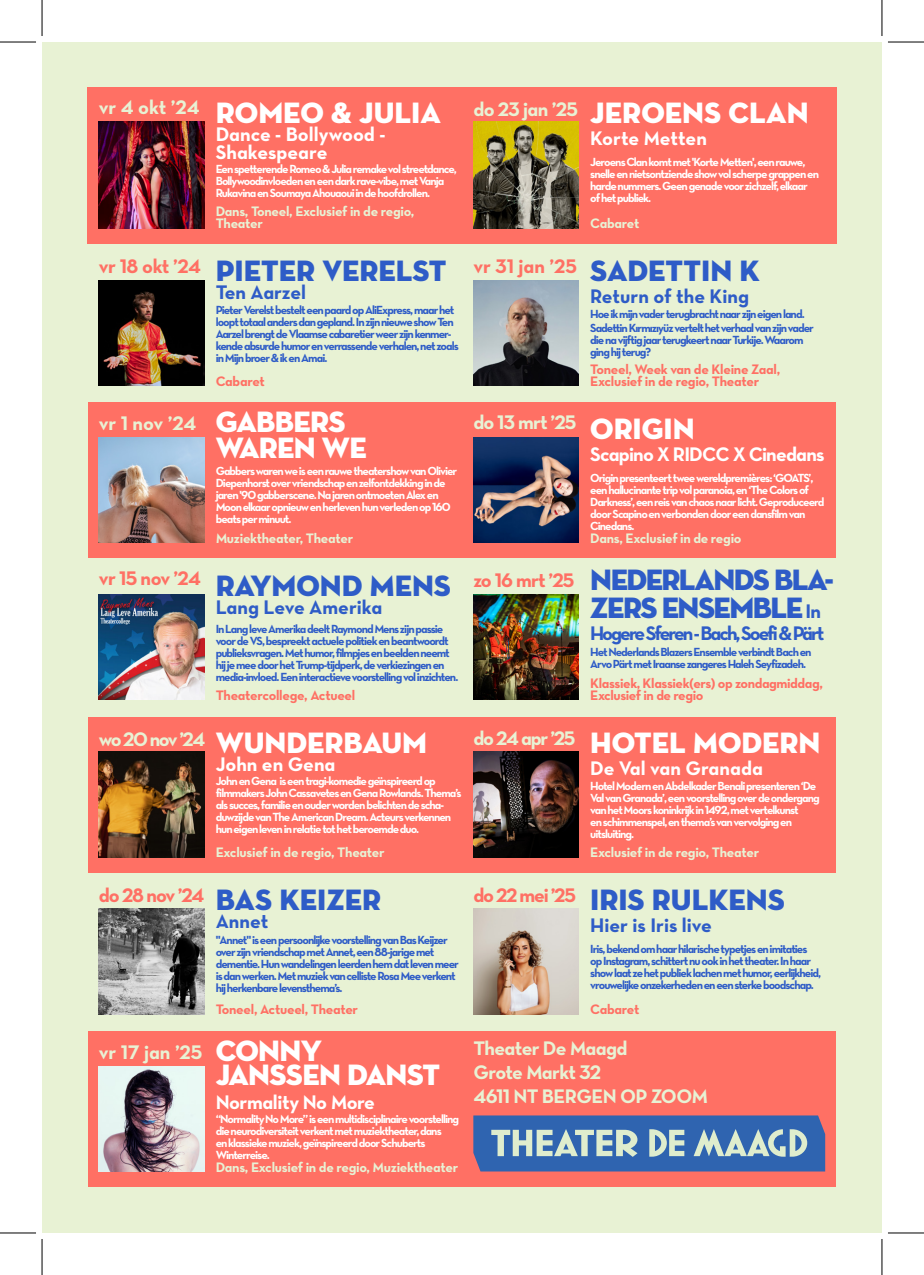
<style>
.page{position:relative;width:924px;height:1275px;background:#fff}
.page>*{position:absolute;margin:0;border:0;box-sizing:border-box;transform-origin:0 0}
.Alineastijl_1{font:30px "Neutra Disp Titling";color:#2e5cc7}
.t1{font:30px "Neutra Disp Titling";color:#fff}
.t2{font:30px/26px "Neutra Disp Titling";letter-spacing:-.02em;color:#fff}
.Alineastijl_1-2{font:30px/28px "Neutra Disp Titling";letter-spacing:-.05em;color:#2e5cc7}
.genre{font:20px "Neutra Text Bold Alt";letter-spacing:-.03em;color:#e8f2d4}
.t3{font:20px/18px "Neutra Text Bold Alt";letter-spacing:-.01em;color:#fff}
.t4{font:20px "Neutra Text Bold Alt";letter-spacing:-.04em;color:#ff7064}
.Alineastijl_1-3{font:20px "Neutra Text Bold Alt";letter-spacing:-.01em;color:#2e5cc7}
.Alineastijl_1-4{font:20px "Neutra Text Bold Alt";letter-spacing:-.1em;color:#2e5cc7}
.t5{font:20px "Neutra Text Bold Alt";letter-spacing:-.04em;color:#fff}
.datum{font:20px "Neutra Text Bold Alt";letter-spacing:-.005em;color:#e8f2d4}
.genre-2{font:14px/12px "Neutra Text Bold Alt";letter-spacing:-.02em;color:#e8f2d4}
.genre-3{font:14px/12px "Neutra Text Bold Alt";letter-spacing:-.03em;color:#ff7064}
.brood{font:12px/12px "Neutra Text Bold Alt";letter-spacing:-.08em;color:#fff}
.brood-2{font:12px/12px "Neutra Text Bold Alt";letter-spacing:-.08em;color:#2e5cc7}
.broodblauw{font:12px/12px "Neutra Text Bold Alt";letter-spacing:-.08em;color:#2e5cc7}
.s1{font-family:"Neutra Text Bold Alt";font-size:20px}
</style>
<div class="page">
<div style="left:42px;top:42px;width:839px;height:1191px;background:#e8f2d4"></div>
<div style="left:87px;top:87px;width:749px;height:156px;background:#ff7064"></div>
<div style="left:88px;top:403px;width:747px;height:155px;background:#ff7064"></div>
<div style="left:88px;top:717px;width:747px;height:155px;background:#ff7064"></div>
<div style="left:88px;top:1031px;width:747px;height:155px;background:#ff7064"></div>
<img style="left:99px;top:122px;width:105px;height:106px">
<img style="left:99px;top:280px;width:105px;height:105px">
<img style="left:99px;top:437px;width:105px;height:106px">
<img style="left:99px;top:594px;width:105px;height:106px">
<img style="left:99px;top:751px;width:105px;height:106px">
<img style="left:99px;top:909px;width:105px;height:105px">
<img style="left:99px;top:1066px;width:105px;height:105px">
<img style="left:473px;top:122px;width:105px;height:106px">
<img style="left:473px;top:280px;width:105px;height:105px">
<img style="left:473px;top:437px;width:105px;height:106px">
<img style="left:473px;top:594px;width:105px;height:106px">
<img style="left:473px;top:751px;width:105px;height:106px">
<img style="left:473px;top:909px;width:105px;height:105px">
<svg style="left:473px;top:1115px;width:351px;height:56px;background:#5881b5"></svg>
<hr style="left:0;top:42px;width:36px;height:1px;background:#000">
<hr style="left:887px;top:42px;width:36px;height:1px;background:#000">
<hr style="left:0;top:1232px;width:36px;height:1px;background:#000">
<hr style="left:887px;top:1232px;width:36px;height:1px;background:#000">
<hr style="left:42px;top:0;width:1px;height:36px;background:#000">
<hr style="left:42px;top:1239px;width:1px;height:36px;background:#000">
<hr style="left:881px;top:0;width:1px;height:36px;background:#000">
<hr style="left:881px;top:1239px;width:1px;height:36px;background:#000">
<p class="datum" style="left:99px;top:95px;width:102px">vr 4 okt ’24</p>
<p class="t1" style="left:215px;top:94px;width:226px">ROMEO &amp; JULIA</p>
<p class="t3" style="left:215px;top:125px;width:171px">Dance - Bollywood -<br>Shakespeare</p>
<p class="brood" style="left:215px;top:162px;width:243px">Een spetterende Romeo &amp; Julia remake vol streetdance,<br>Bollywoodinvloeden en een dark rave-vibe, met Vanja<br>Rukavina en Soumaya Ahouaoui in de hoofdrollen.</p>
<p class="genre-2" style="left:215px;top:205px;width:200px">Dans, Toneel, Exclusief in de regio,<br>Theater</p>
<p class="genre" style="left:473px;top:96px;width:106px">do 23 jan ’25</p>
<p class="t1" style="left:590px;top:94px;width:220px">JEROENS CLAN</p>
<p class="t3" style="left:590px;top:129px;width:118px">Korte Metten</p>
<p class="brood" style="left:590px;top:155px;width:230px">Jeroens Clan komt met 'Korte Metten', een rauwe, snelle en nietsontziende show vol scherpe grappen en harde nummers. Geen genade voor zichzelf, elkaar of het publiek.</p>
<p class="genre-2" style="left:590px;top:217px;width:51px">Cabaret</p>
<p class="t4" style="left:99px;top:254px;width:104px">vr 18 okt ’24</p>
<p class="Alineastijl_1" style="left:215px;top:252px;width:232px">PIETER VERELST</p>
<p class="Alineastijl_1-3" style="left:215px;top:280px;width:92px">Ten Aarzel</p>
<p class="brood-2" style="left:215px;top:304px;width:244px">Pieter Verelst bestelt een paard op AliExpress, maar het loopt totaal anders dan gepland. In zijn nieuwe show Ten Aarzel brengt de Vlaamse cabaretier weer zijn kenmer&shy;kende absurde humor en verrassende verhalen, net zoals in Mijn broer &amp; ik en Amai.</p>
<p class="genre-3" style="left:215px;top:374px;width:51px">Cabaret</p>
<p class="t4" style="left:473px;top:254px;width:105px">vr 31 jan ’25</p>
<p class="Alineastijl_1" style="left:590px;top:252px;width:171px">SADETTIN K</p>
<p class="Alineastijl_1-3" style="left:590px;top:284px;width:160px">Return of the King</p>
<p class="brood-2" style="left:590px;top:308px;width:216px">Hoe ik mijn vader terugbracht naar zijn eigen land.</p>
<p class="broodblauw" style="left:590px;top:322px;width:225px">Sadettin Kırmızıyüz vertelt het verhaal van zijn vader die na vijftig jaar terugkeert naar Turkije. Waarom ging hij terug?</p>
<p class="genre-3" style="left:590px;top:362px;width:191px">Toneel, Week van de Kleine Zaal,<br>Exclusief in de regio, Theater</p>
<p class="genre" style="left:99px;top:411px;width:99px">vr 1 nov ’24</p>
<p class="t4" style="left:99px;top:566px;width:104px">vr 15 nov ’24</p>
<p class="t2" style="left:215px;top:409px;width:152px">GABBERS<br>WAREN WE</p>
<p class="brood" style="left:215px;top:465px;width:243px">Gabbers waren we is een rauwe theatershow van Olivier Diepenhorst over vriendschap en zelfontdekking in de jaren '90 gabberscene. Na jaren ontmoeten Alex en Moon elkaar opnieuw en herleven hun verleden op 160 beats per minuut.</p>
<p class="genre-2" style="left:215px;top:532px;width:139px">Muziektheater, Theater</p>
<p class="Alineastijl_1" style="left:215px;top:567px;width:237px">RAYMOND MENS</p>
<p class="Alineastijl_1-3" style="left:215px;top:594px;width:168px">Lang Leve Amerika</p>
<p class="brood-2" style="left:215px;top:622px;width:244px">In Lang leve Amerika deelt Raymond Mens zijn passie voor de VS, bespreekt actuele politiek en beantwoordt publieksvragen. Met humor, filmpjes en beelden neemt hij je mee door het Trump-tijdperk, de verkiezingen en media-invloed. Een interactieve voorstelling vol inzichten.</p>
<p class="genre-3" style="left:215px;top:689px;width:141px">Theatercollege, Actueel</p>
<p class="genre" style="left:473px;top:409px;width:105px">do 13 mrt ’25</p>
<p class="t4" style="left:473px;top:568px;width:103px">zo 16 mrt ’25</p>
<p class="t1" style="left:590px;top:410px;width:106px">ORIGIN</p>
<p class="t5" style="left:590px;top:442px;width:236px">Scapino X RIDCC X Cinedans</p>
<p class="brood" style="left:590px;top:471px;width:235px">Origin presenteert twee wereldpremières: ‘GOATS’, een hallucinante trip vol paranoia, en ‘The Colors of Darkness’, een reis van chaos naar licht. Geproduceerd door Scapino en verbonden door een dansfilm van Cinedans.</p>
<p class="Alineastijl_1-2" style="left:590px;top:565px;width:245px">NEDERLANDS BLA-<br>ZERS ENSEMBLE <span class="s1">In</span></p>
<p class="Alineastijl_1-4" style="left:590px;top:620px;width:236px">Hogere Sferen - Bach,Soefi&amp; Pärt</p>
<p class="genre-2" style="left:590px;top:532px;width:153px">Dans, Exclusief in de regio</p>
<p class="broodblauw" style="left:590px;top:645px;width:223px">Het Nederlands Blazers Ensemble verbindt Bach en<br>Arvo Pärt met Iraanse zangeres Haleh Seyfizadeh.</p>
<p class="genre-3" style="left:590px;top:677px;width:234px">Klassiek, Klassiek(ers) op zondagmiddag,<br>Exclusief in de regio</p>
<p class="genre" style="left:99px;top:727px;width:108px">wo 20 nov ’24</p>
<p class="t1" style="left:215px;top:724px;width:213px">WUNDERBAUM</p>
<p class="t3" style="left:215px;top:754px;width:121px">John en Gena</p>
<p class="brood" style="left:215px;top:775px;width:247px">John en Gena is een tragi-komedie geïnspireerd op filmmakers John Cassavetes en Gena Rowlands. Thema’s als succes, familie en ouder worden belichten de scha&shy;duwzijde van The American Dream. Acteurs verkennen hun eigen leven in relatie tot het beroemde duo.</p>
<p class="genre" style="left:473px;top:725px;width:104px">do 24 apr ’25</p>
<p class="t1" style="left:590px;top:724px;width:231px">HOTEL MODERN</p>
<p class="t3" style="left:590px;top:758px;width:174px">De Val van Granada</p>
<p class="brood" style="left:590px;top:780px;width:231px">Hotel Modern en Abdelkader Benali presenteren ‘De Val van Granada’, een voorstelling over de ondergang van het Moors koninkrijk in 1492, met vertelkunst<br>en schimmenspel, en thema’s van vervolging en uitsluiting.</p>
<p class="genre-2" style="left:215px;top:846px;width:170px">Exclusief in de regio, Theater</p>
<p class="genre-2" style="left:590px;top:846px;width:170px">Exclusief in de regio, Theater</p>
<p class="t4" style="left:99px;top:882px;width:107px">do 28 nov ’24</p>
<p class="Alineastijl_1" style="left:215px;top:881px;width:167px">BAS KEIZER</p>
<p class="Alineastijl_1-3" style="left:215px;top:909px;width:54px">Annet</p>
<p class="t4" style="left:473px;top:882px;width:104px">do 22 mei ’25</p>
<p class="Alineastijl_1" style="left:590px;top:881px;width:196px">IRIS RULKENS</p>
<p class="Alineastijl_1-3" style="left:590px;top:913px;width:123px">Hier is Iris live</p>
<p class="brood-2" style="left:215px;top:933px;width:245px">"Annet" is een persoonlijke voorstelling van Bas Keijzer over zijn vriendschap met Annet, een 88-jarige met dementie. Hun wandelingen leerden hem dat leven meer is dan werken. Met muziek van celliste Rosa Mee verkent hij herkenbare levensthema’s.</p>
<p class="broodblauw" style="left:590px;top:942px;width:232px">Iris, bekend om haar hilarische typetjes en imitaties op Instagram, schittert nu ook in het theater. In haar show laat ze het publiek lachen met humor, eerlijkheid, vrouwelijke onzekerheden en een sterke boodschap.</p>
<p class="genre-3" style="left:215px;top:1003px;width:144px">Toneel, Actueel, Theater</p>
<p class="genre-3" style="left:590px;top:1003px;width:51px">Cabaret</p>
<p class="genre" style="left:99px;top:1039px;width:105px">vr 17 jan ’25</p>
<p class="t2" style="left:215px;top:1039px;width:226px;line-height:24px">CONNY<br>JANSSEN DANST</p>
<p class="t3" style="left:215px;top:1092px;width:161px">Normality No More</p>
<p class="brood" style="left:215px;top:1112px;width:245px">“Normality No More” is een multidisciplinaire voorstelling die neurodiversiteit verkent met muziektheater, dans<br>en klassieke muziek, geïnspireerd door Schuberts Winterreise.</p>
<p class="genre-2" style="left:215px;top:1160px;width:244px">Dans, Exclusief in de regio, Muziektheater</p>
<p class="genre" style="left:473px;top:1035px;width:156px">Theater De Maagd</p>
<p class="genre" style="left:473px;top:1059px;width:129px">Grote Markt 32</p>
<p class="genre" style="left:473px;top:1083px;width:236px">4611 NT BERGEN OP ZOOM</p>
</div>
